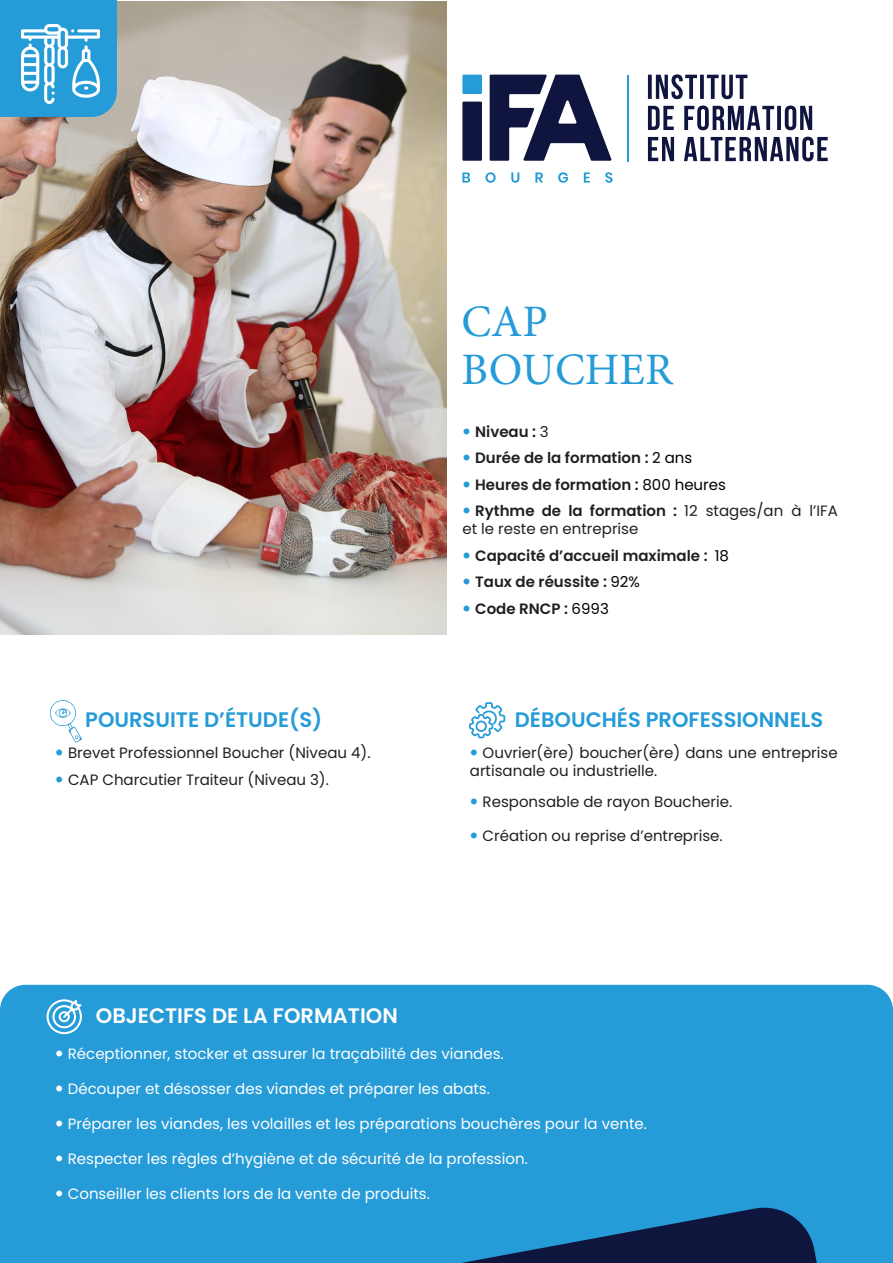
<style>
.page{position:relative;width:893px;height:1263px;background:#fff}
.page>*{position:absolute;margin:0;border:0;box-sizing:border-box;transform-origin:0 0}
.t1{font:45px "Minion Pro";color:#259bd7}
.t2{font:600 21px "Poppins";color:#259bd7}
.t3{font:600 21px "Poppins";color:#fff}
.t4{font:15px "Poppins";color:#fff}
.t5{font:15px/18px "Poppins";color:#231f20}
.t6{font:600 15px "Poppins";color:#231f20}
.s1{font-weight:400}
.s2{font-weight:400;color:#000001}
.s3{font-weight:600}
</style>
<div class="page">
<img style="left:0;top:1px;width:446px;height:634px">
<div style="left:0;top:985px;width:893px;height:278px;background:#259bd7"></div>
<div style="left:0;top:0;width:117px;height:117px;background:#259bd7"></div>
<svg style="left:50px;top:700px;width:32px;height:43px"></svg>
<svg style="left:47px;top:999px;width:35px;height:35px"></svg>
<svg style="left:234px;top:1203px;width:621px;height:60px;background:#1e74aa"></svg>
<svg style="left:469px;top:702px;width:36px;height:36px"></svg>
<img style="left:21px;top:25px;width:78px;height:78px">
<svg style="left:648px;top:137px;width:180px;height:24px"></svg>
<svg style="left:648px;top:106px;width:164px;height:24px"></svg>
<svg style="left:648px;top:74px;width:99px;height:25px"></svg>
<hr style="left:627px;top:75px;width:1px;height:86px;background:#259bd7">
<svg style="left:462px;top:172px;width:151px;height:11px"></svg>
<div style="left:462px;top:102px;width:20px;height:59px;background:#0f153e"></div>
<svg style="left:490px;top:75px;width:122px;height:86px"></svg>
<div style="left:462px;top:75px;width:20px;height:19px;background:#259bd7"></div>
<svg style="left:56px;top:1050px;width:6px;height:6px"></svg>
<svg style="left:56px;top:1085px;width:6px;height:6px"></svg>
<svg style="left:56px;top:1120px;width:6px;height:6px"></svg>
<svg style="left:56px;top:1155px;width:6px;height:6px"></svg>
<svg style="left:56px;top:1190px;width:6px;height:6px"></svg>
<p class="t1" style="left:461px;top:292px;width:88px">CAP</p>
<p class="t1" style="left:461px;top:340px;width:213px">BOUCHER</p>
<p class="t2" style="left:85px;top:708px;width:239px">POURSUITE D’ÉTUDE(S)</p>
<p class="t5" style="left:68px;top:744px;width:304px">Brevet Professionnel Boucher (Niveau 4).</p>
<p class="t5" style="left:68px;top:770px;width:262px">CAP Charcutier Traiteur (Niveau 3).</p>
<p class="t6" style="left:475px;top:423px;width:75px">Niveau : <span class="s1">3</span></p>
<p class="t6" style="left:475px;top:449px;width:219px">Durée de la formation : <span class="s2">2 ans</span></p>
<p class="t6" style="left:475px;top:476px;width:252px">Heures de formation : <span class="s2">800 heures</span></p>
<p class="t5" style="left:462px;top:502px;width:377px;text-indent:13px"><span class="s3">Rythme de la formation :</span> 12 stages/an à l’IFA et le reste en entreprise</p>
<p class="t6" style="left:475px;top:547px;width:255px">Capacité d’accueil maximale : <span class="s2">18</span></p>
<p class="t6" style="left:475px;top:573px;width:166px">Taux de réussite : <span class="s2">92%</span></p>
<p class="t6" style="left:475px;top:600px;width:135px">Code RNCP : <span class="s2">6993</span></p>
<p class="t2" style="left:515px;top:708px;width:310px">DÉBOUCHÉS PROFESSIONNELS</p>
<p class="t5" style="left:470px;top:744px;width:369px;text-indent:13px">Ouvrier(ère) boucher(ère) dans une entreprise artisanale ou industrielle.</p>
<p class="t5" style="left:483px;top:793px;width:251px">Responsable de rayon Boucherie.</p>
<p class="t5" style="left:483px;top:827px;width:242px">Création ou reprise d’entreprise.</p>
<p class="t3" style="left:96px;top:1003px;width:303px">OBJECTIFS DE LA FORMATION</p>
<p class="t4" style="left:68px;top:1045px;width:437px">Réceptionner, stocker et assurer la traçabilité des viandes.</p>
<p class="t4" style="left:68px;top:1080px;width:424px">Découper et désosser des viandes et préparer les abats.</p>
<p class="t4" style="left:68px;top:1115px;width:581px">Préparer les viandes, les volailles et les préparations bouchères pour la vente.</p>
<p class="t4" style="left:68px;top:1150px;width:461px">Respecter les règles d’hygiène et de sécurité de la profession.</p>
<p class="t4" style="left:68px;top:1185px;width:364px">Conseiller les clients lors de la vente de produits.</p>
</div>
